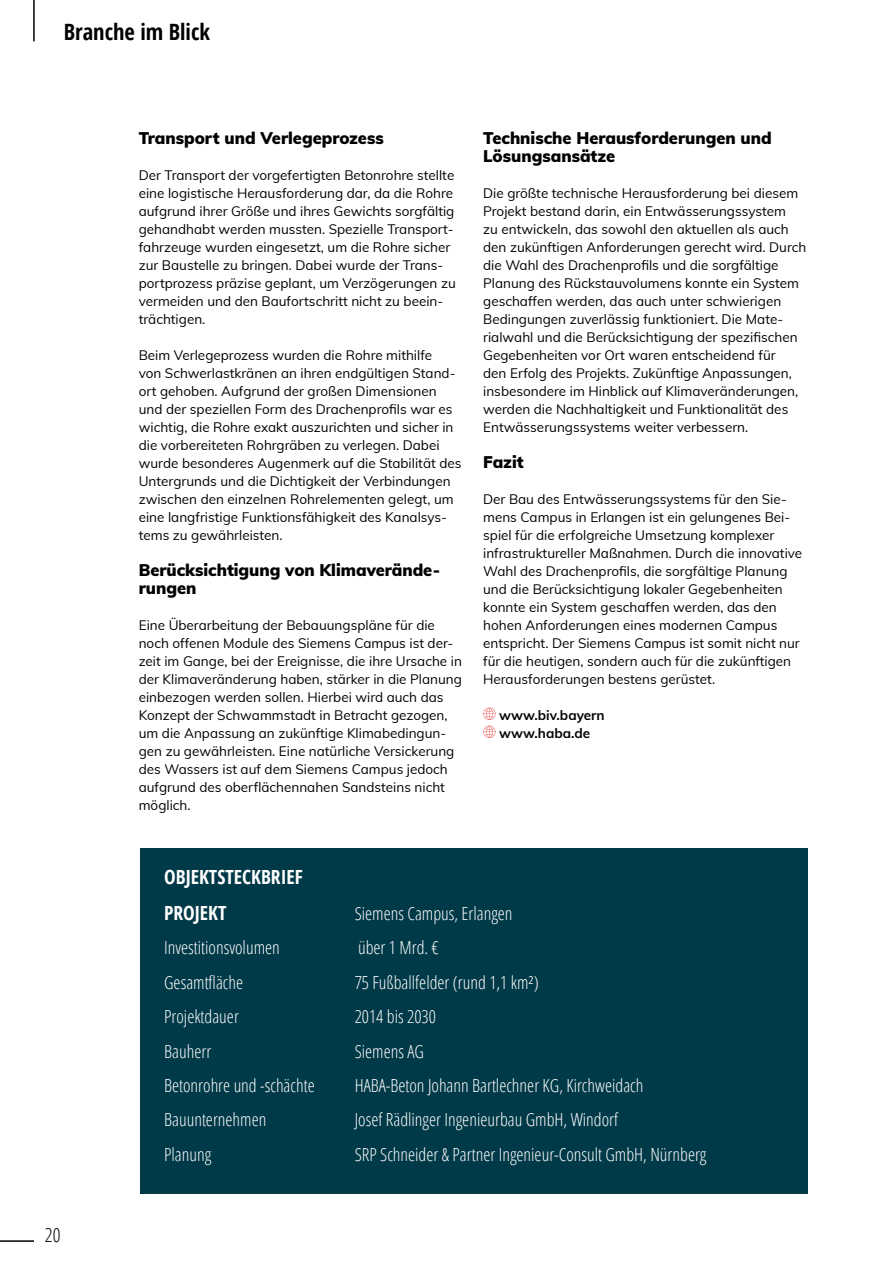
<style>
.page{position:relative;width:893px;height:1263px;background:#fff}
.page>*{position:absolute;margin:0;border:0;box-sizing:border-box;transform-origin:0 0}
.t1{font:700 condensed 22.5px "Open Sans";color:#000}
.t2{font:700 condensed 19.5px/36.2px "Open Sans";color:#fff}
.t3{font:300 condensed 19.5px "Open Sans";color:#000}
.t4{font:300 condensed 18px "Open Sans";color:#fff}
.t5{font:900 16.5px/18px "Muli";color:#000}
.t6{font:13.5px/18px "Muli";color:#000}
.t7{font:700 13.5px/18px "Muli";color:#000}
</style>
<div class="page">
<svg style="left:483px;top:708px;width:13px;height:12px"></svg>
<svg style="left:483px;top:726px;width:13px;height:12px"></svg>
<div style="left:140px;top:849px;width:668px;height:345px;background:#003947"></div>
<hr style="left:0;top:1240px;width:34px;height:2px;background:#000">
<hr style="left:33px;top:0;width:2px;height:41px;background:#000">
<h1 class="t1" style="left:64px;top:16px;width:148px">Branche im Blick</h1>
<p class="t5" style="left:139px;top:128px;width:246px">Transport und Verlegeprozess</p>
<p class="t6" style="left:139px;top:165px;width:319px">Der Transport der vorgefertigten Betonrohre stellte eine logistische Herausforderung dar, da die Rohre aufgrund ihrer Größe und ihres Gewichts sorgfältig gehandhabt werden mussten. Spezielle Transport&shy;fahrzeuge wurden eingesetzt, um die Rohre sicher zur Baustelle zu bringen. Dabei wurde der Trans&shy;portprozess präzise geplant, um Verzögerungen zu vermeiden und den Baufortschritt nicht zu beein&shy;trächtigen.</p>
<p class="t6" style="left:139px;top:345px;width:324px">Beim Verlegeprozess wurden die Rohre mithilfe<br>von Schwerlastkränen an ihren endgültigen Stand&shy;ort gehoben. Aufgrund der großen Dimensionen und der speziellen Form des Drachenprofils war es wichtig, die Rohre exakt auszurichten und sicher in die vorbereiteten Rohrgräben zu verlegen. Dabei wurde besonderes Augenmerk auf die Stabilität des Untergrunds und die Dichtigkeit der Verbindungen zwischen den einzelnen Rohrelementen gelegt, um eine langfristige Funktionsfähigkeit des Kanalsys&shy;tems zu gewährleisten.</p>
<p class="t5" style="left:139px;top:560px;width:303px">Berücksichtigung von Klimaverände&shy;rungen</p>
<p class="t6" style="left:139px;top:615px;width:325px">Eine Überarbeitung der Bebauungspläne für die noch offenen Module des Siemens Campus ist der&shy;zeit im Gange, bei der Ereignisse, die ihre Ursache in der Klimaveränderung haben, stärker in die Planung einbezogen werden sollen. Hierbei wird auch das Konzept der Schwammstadt in Betracht gezogen, um die Anpassung an zukünftige Klimabedingun&shy;gen zu gewährleisten. Eine natürliche Versickerung des Wassers ist auf dem Siemens Campus jedoch aufgrund des oberflächennahen Sandsteins nicht möglich.</p>
<p class="t5" style="left:483px;top:128px;width:290px">Technische Herausforderungen und<br>Lösungsansätze</p>
<p class="t6" style="left:483px;top:183px;width:325px">Die größte technische Herausforderung bei diesem Projekt bestand darin, ein Entwässerungssystem<br>zu entwickeln, das sowohl den aktuellen als auch den zukünftigen Anforderungen gerecht wird. Durch die Wahl des Drachenprofils und die sorgfältige Planung des Rückstauvolumens konnte ein System geschaffen werden, das auch unter schwierigen Bedingungen zuverlässig funktioniert. Die Mate&shy;rialwahl und die Berücksichtigung der spezifischen Gegebenheiten vor Ort waren entscheidend für<br>den Erfolg des Projekts. Zukünftige Anpassungen, insbesondere im Hinblick auf Klimaveränderungen, werden die Nachhaltigkeit und Funktionalität des Entwässerungssystems weiter verbessern.</p>
<p class="t5" style="left:483px;top:452px;width:42px">Fazit</p>
<p class="t6" style="left:483px;top:489px;width:321px">Der Bau des Entwässerungssystems für den Sie&shy;mens Campus in Erlangen ist ein gelungenes Bei&shy;spiel für die erfolgreiche Umsetzung komplexer infrastruktureller Maßnahmen. Durch die innovative Wahl des Drachenprofils, die sorgfältige Planung und die Berücksichtigung lokaler Gegebenheiten konnte ein System geschaffen werden, das den hohen Anforderungen eines modernen Campus entspricht. Der Siemens Campus ist somit nicht nur für die heutigen, sondern auch für die zukünftigen Herausforderungen bestens gerüstet.</p>
<p class="t7" style="left:499px;top:705px;width:107px">www.biv.bayern www.haba.de</p>
<h2 class="t2" style="left:164px;top:858px;width:140px">OBJEKTSTECKBRIEF<br>PROJEKT</h2>
<h3 class="t4" style="left:355px;top:901px;width:159px">Siemens Campus, Erlangen</h3>
<h2 class="t3" style="left:45px;top:1221px;width:17px">20</h2>
<h3 class="t4" style="left:164px;top:936px;width:117px">Investitionsvolumen</h3>
<h3 class="t4" style="left:358px;top:936px;width:82px">über 1 Mrd. €</h3>
<h3 class="t4" style="left:164px;top:970px;width:81px">Gesamtfläche</h3>
<h3 class="t4" style="left:355px;top:970px;width:186px">75 Fußballfelder (rund 1,1 km²)</h3>
<h3 class="t4" style="left:164px;top:1004px;width:76px">Projektdauer</h3>
<h3 class="t4" style="left:355px;top:1004px;width:83px">2014 bis 2030</h3>
<h3 class="t4" style="left:164px;top:1039px;width:49px">Bauherr</h3>
<h3 class="t4" style="left:355px;top:1039px;width:71px">Siemens AG</h3>
<h3 class="t4" style="left:164px;top:1073px;width:152px">Betonrohre und -schächte</h3>
<h3 class="t4" style="left:355px;top:1073px;width:290px">HABA-Beton Johann Bartlechner KG, Kirchweidach</h3>
<h3 class="t4" style="left:164px;top:1107px;width:104px">Bauunternehmen</h3>
<h3 class="t4" style="left:355px;top:1107px;width:265px">Josef Rädlinger Ingenieurbau GmbH, Windorf</h3>
<h3 class="t4" style="left:164px;top:1142px;width:49px">Planung</h3>
<h3 class="t4" style="left:355px;top:1142px;width:353px">SRP Schneider &amp; Partner Ingenieur-Consult GmbH, Nürnberg</h3>
</div>
